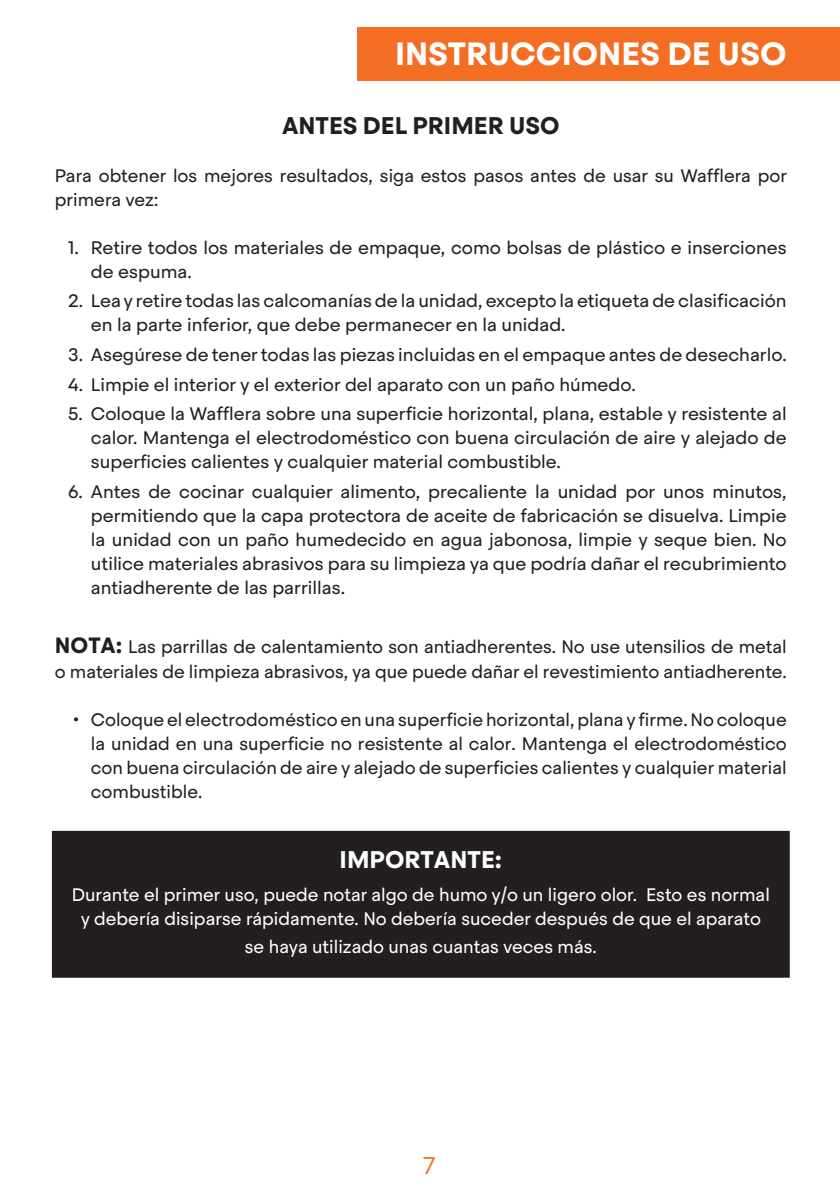
<style>
.page{position:relative;width:840px;height:1191px;background:#fff}
.page>*{position:absolute;margin:0;border:0;box-sizing:border-box;transform-origin:0 0}
.t1{font:700 32px "Steradian";color:#fff}
.Numbers{font:700 24px "Steradian";color:#231f20}
.Numbers-2{font:700 24px "Steradian";color:#fff}
.t2{font:300 24px "Steradian";color:#f36e23}
.Numbers-3{font:18px/24px "Steradian";color:#231f20}
.Numbers-4{font:18px/24px "Steradian";color:#fff;text-align:center}
.s1{font-weight:700;font-size:22px}
</style>
<div class="page">
<div style="left:357px;top:27px;width:482px;height:54px;background:#f36e23"></div>
<div style="left:53px;top:832px;width:735px;height:144px;background:#231f20"></div>
<div style="left:52px;top:831px;width:737px;height:146px;border:2px solid #231f20"></div>
<p class="t1" style="left:395px;top:34px;width:393px">INSTRUCCIONES DE USO</p>
<p class="Numbers" style="left:282px;top:110px;width:279px">ANTES DEL PRIMER USO</p>
<p class="Numbers-3" style="left:55px;top:163px;width:733px">Para obtener los mejores resultados, siga estos pasos antes de usar su Wafflera por primera vez:</p>
<p class="Numbers-3" style="left:91px;top:235px;width:697px;text-indent:-23px">1. Retire todos los materiales de empaque, como bolsas de plástico e inserciones de espuma.</p>
<p class="Numbers-3" style="left:91px;top:289px;width:696px;text-indent:-23px">2. Lea y retire todas las calcomanías de la unidad, excepto la etiqueta de clasificación en la parte inferior, que debe permanecer en la unidad.</p>
<p class="Numbers-3" style="left:68px;top:343px;width:719px">3. Asegúrese de tener todas las piezas incluidas en el empaque antes de desecharlo.</p>
<p class="Numbers-3" style="left:68px;top:372px;width:568px">4. Limpie el interior y el exterior del aparato con un paño húmedo.</p>
<p class="Numbers-3" style="left:91px;top:402px;width:697px;text-align:justify;text-indent:-23px">5. Coloque la Wafflera sobre una superficie horizontal, plana, estable y resistente al calor. Mantenga el electrodoméstico con buena circulación de aire y alejado de superficies calientes y cualquier material combustible.</p>
<p class="Numbers-3" style="left:91px;top:480px;width:697px;text-align:justify;text-indent:-23px">6. Antes de cocinar cualquier alimento, precaliente la unidad por unos minutos, permitiendo que la capa protectora de aceite de fabricación se disuelva. Limpie la unidad con un paño humedecido en agua jabonosa, limpie y seque bien. No utilice materiales abrasivos para su limpieza ya que podría dañar el recubrimiento antiadherente de las parrillas.</p>
<p class="Numbers-3" style="left:55px;top:635px;width:733px"><span class="s1">NOTA:</span> Las parrillas de calentamiento son antiadherentes. No use utensilios de metal o materiales de limpieza abrasivos, ya que puede dañar el revestimiento antiadherente.</p>
<p class="Numbers-3" style="left:91px;top:707px;width:697px;text-align:justify;text-indent:-18px">• Coloque el electrodoméstico en una superficie horizontal, plana y firme. No coloque la unidad en una superficie no resistente al calor. Mantenga el electrodoméstico con buena circulación de aire y alejado de superficies calientes y cualquier material combustible.</p>
<p class="Numbers-2" style="left:339px;top:844px;width:164px">IMPORTANTE:</p>
<p class="Numbers-4" style="left:72px;top:882px;width:699px">Durante el primer uso, puede notar algo de humo y/o un ligero olor. Esto es normal y debería disiparse rápidamente. No debería suceder después de que el aparato</p>
<p class="Numbers-4" style="left:245px;top:934px;width:353px">se haya utilizado unas cuantas veces más.</p>
<h2 class="t2" style="left:423px;top:1151px;width:14px">7</h2>
</div>
